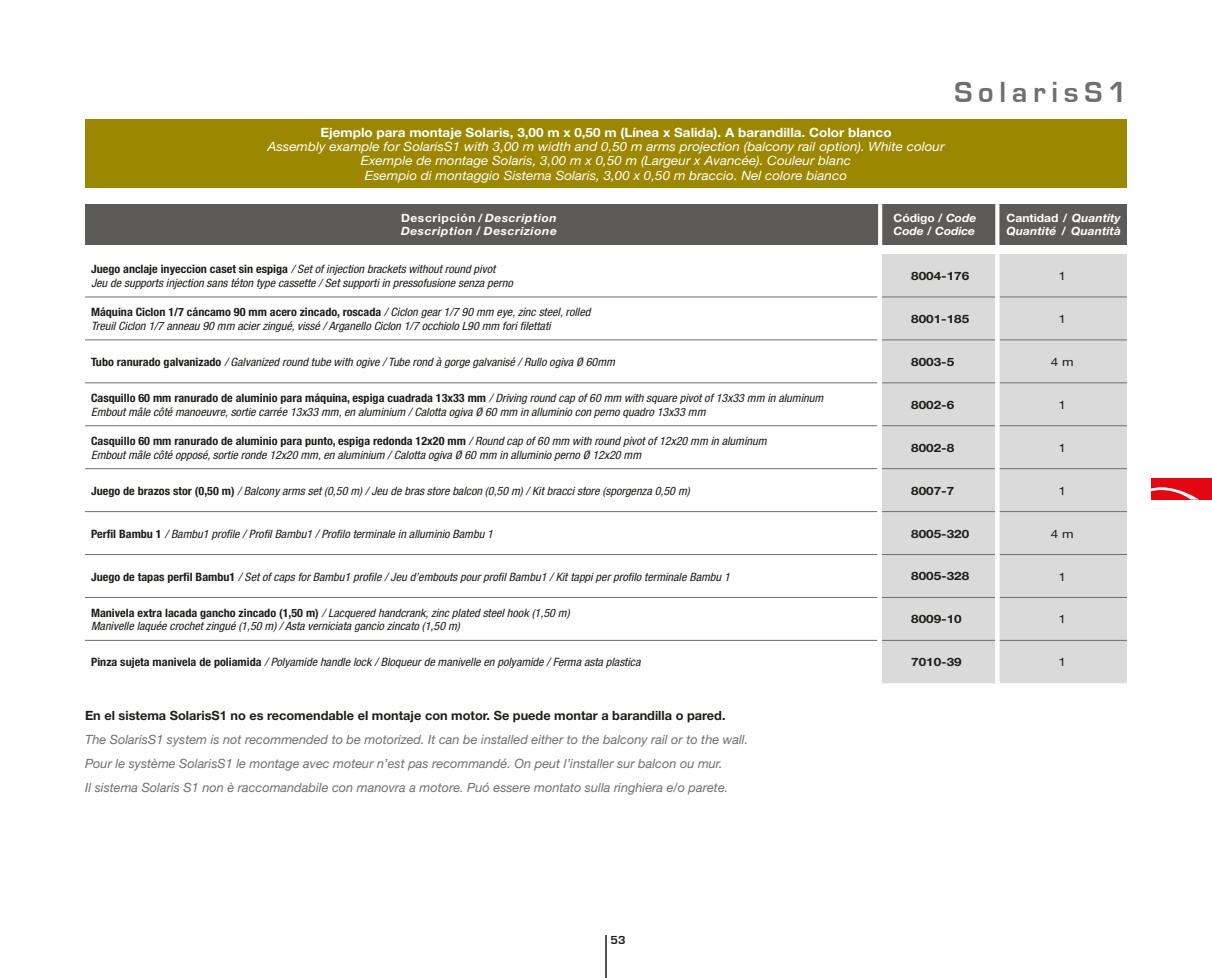
<style>
.page{position:relative;width:1212px;height:978px;background:#fff}
.page>*{position:absolute;margin:0;border:0;box-sizing:border-box;transform-origin:0 0}
.t1{font:700 30px "Eurostile";letter-spacing:.19em;color:#706f6f}
.t2{font:italic 12.75px/23.9px "Helvetica Neue";color:#706f6f}
.t3{font:italic 12.75px/14.2px "Helvetica Neue";color:#fff;text-align:center;scale:1.06 1}
.t4{font:700 12.75px "Helvetica Neue";color:#1d1d1b}
.t5{font:700 12.75px "Helvetica Neue";color:#fff;scale:1.06 1}
.t6{font:700 12px "Eurostile";color:#1d1d1b}
.t7{font:italic condensed 11.55px/13.8px "Helvetica Neue";color:#1d1d1b;scale:1.06 1}
.t8{font:700 11.55px "Helvetica Neue";color:#1d1d1b;scale:1.17 1}
.t9{font:11.55px "Helvetica Neue";color:#1d1d1b;scale:1.17 1}
.t10{font:italic 700 11.4px/13.6px "Helvetica Neue";color:#fff;scale:1.06 1}
.t11{font:italic 700 11.4px/13.6px "Helvetica Neue";letter-spacing:.05em;color:#fff;scale:1.06 1}
.s1{font-style:normal}
.s2{font-weight:700;font-style:normal}
</style>
<div class="page">
<div style="left:1151px;top:478px;width:61px;height:22px;background:#e30613"></div>
<svg style="left:1151px;top:487px;width:48px;height:13px"></svg>
<div style="left:85px;top:204px;width:1042px;height:41px;background:#5d5b59"></div>
<div style="left:85px;top:119px;width:1042px;height:69px;background:#9c8700"></div>
<svg style="left:878px;top:204px;width:4px;height:41px"></svg>
<svg style="left:995px;top:204px;width:4px;height:41px"></svg>
<div style="left:882px;top:254px;width:245px;height:429px;background:#dadada"></div>
<hr style="left:85px;top:297px;width:792px;height:1px;background:#706f6f">
<hr style="left:882px;top:297px;width:113px;height:1px;background:#706f6f">
<hr style="left:999px;top:297px;width:128px;height:1px;background:#706f6f">
<hr style="left:85px;top:339px;width:792px;height:1px;background:#706f6f">
<hr style="left:882px;top:339px;width:113px;height:1px;background:#706f6f">
<hr style="left:999px;top:339px;width:128px;height:1px;background:#706f6f">
<hr style="left:85px;top:382px;width:792px;height:1px;background:#706f6f">
<hr style="left:882px;top:382px;width:113px;height:1px;background:#706f6f">
<hr style="left:999px;top:382px;width:128px;height:1px;background:#706f6f">
<hr style="left:85px;top:425px;width:792px;height:1px;background:#706f6f">
<hr style="left:882px;top:425px;width:113px;height:1px;background:#706f6f">
<hr style="left:999px;top:425px;width:128px;height:1px;background:#706f6f">
<hr style="left:85px;top:468px;width:792px;height:1px;background:#706f6f">
<hr style="left:882px;top:468px;width:113px;height:1px;background:#706f6f">
<hr style="left:999px;top:468px;width:128px;height:1px;background:#706f6f">
<hr style="left:85px;top:511px;width:792px;height:1px;background:#706f6f">
<hr style="left:882px;top:511px;width:113px;height:1px;background:#706f6f">
<hr style="left:999px;top:511px;width:128px;height:1px;background:#706f6f">
<hr style="left:85px;top:554px;width:792px;height:1px;background:#706f6f">
<hr style="left:882px;top:554px;width:113px;height:1px;background:#706f6f">
<hr style="left:999px;top:554px;width:128px;height:1px;background:#706f6f">
<hr style="left:995px;top:254px;width:4px;height:43px;background:#fff">
<hr style="left:995px;top:297px;width:4px;height:43px;background:#fff">
<hr style="left:995px;top:340px;width:4px;height:43px;background:#fff">
<hr style="left:995px;top:383px;width:4px;height:43px;background:#fff">
<hr style="left:995px;top:426px;width:4px;height:43px;background:#fff">
<hr style="left:995px;top:469px;width:4px;height:43px;background:#fff">
<hr style="left:995px;top:512px;width:4px;height:43px;background:#fff">
<hr style="left:85px;top:597px;width:792px;height:1px;background:#706f6f">
<hr style="left:882px;top:597px;width:113px;height:1px;background:#706f6f">
<hr style="left:999px;top:597px;width:128px;height:1px;background:#706f6f">
<hr style="left:85px;top:640px;width:792px;height:1px;background:#706f6f">
<hr style="left:882px;top:640px;width:113px;height:1px;background:#706f6f">
<hr style="left:999px;top:640px;width:128px;height:1px;background:#706f6f">
<hr style="left:995px;top:555px;width:4px;height:42px;background:#fff">
<hr style="left:995px;top:597px;width:4px;height:43px;background:#fff">
<hr style="left:995px;top:640px;width:4px;height:43px;background:#fff">
<hr style="left:605px;top:935px;width:2px;height:43px;background:#1d1d1b">
<h1 class="t1" style="left:954px;top:76px;width:174px">SolarisS1</h1>
<p class="t5" style="left:320px;top:125px;width:540px">Ejemplo para montaje Solaris, 3,00 m x 0,50 m (Línea x Salida). A barandilla. Color blanco</p>
<p class="t3" style="left:267px;top:139px;width:640px">Assembly example for SolarisS1 with 3,00 m width and 0,50 m arms projection (balcony rail option). White colour<br>Exemple de montage Solaris, 3,00 m x 0,50 m (Largeur x Avancée). Couleur blanc<br>Esempio di montaggio Sistema Solaris, 3,00 x 0,50 m braccio. Nel colore bianco</p>
<p class="t11" style="left:401px;top:211px;width:149px"><span class="s1">Descripción</span> / Description<br>Description / Descrizione</p>
<p class="t7" style="left:91px;top:262px;width:399px"><span class="s2">Juego anclaje inyeccion caset sin espiga</span> / Set of injection brackets without round pivot<br>Jeu de supports injection sans téton type cassette / Set supporti in pressofusione senza perno</p>
<p class="t8" style="left:911px;top:269px;width:51px">8004-176</p>
<p class="t9" style="left:1058px;top:269px;width:8px">1</p>
<p class="t7" style="left:91px;top:305px;width:473px"><span class="s2">Máquina Ciclon 1/7 cáncamo 90 mm acero zincado, roscada</span> / Ciclon gear 1/7 90 mm eye, zinc steel, rolled<br>Treuil Ciclon 1/7 anneau 90 mm acier zingué, vissé / Arganello Ciclon 1/7 occhiolo L90 mm fori filettati</p>
<p class="t8" style="left:911px;top:312px;width:51px">8001-185</p>
<p class="t9" style="left:1058px;top:312px;width:8px">1</p>
<p class="t7" style="left:91px;top:355px;width:496px"><span class="s2">Tubo ranurado galvanizado</span> / Galvanized round tube with ogive / Tube rond à gorge galvanisé / Rullo ogiva Ø 60mm</p>
<p class="t8" style="left:911px;top:355px;width:38px">8003-5</p>
<p class="t9" style="left:1051px;top:355px;width:21px">4 m</p>
<p class="t7" style="left:91px;top:391px;width:692px"><span class="s2">Casquillo 60 mm ranurado de aluminio para máquina, espiga cuadrada 13x33 mm</span> / Driving round cap of 60 mm with square pivot of 13x33 mm in aluminum<br>Embout mâle côté manoeuvre, sortie carrée 13x33 mm, en aluminium / Calotta ogiva Ø 60 mm in alluminio con perno quadro 13x33 mm</p>
<p class="t8" style="left:911px;top:398px;width:38px">8002-6</p>
<p class="t9" style="left:1058px;top:398px;width:8px">1</p>
<p class="t7" style="left:91px;top:434px;width:639px"><span class="s2">Casquillo 60 mm ranurado de aluminio para punto, espiga redonda 12x20 mm</span> / Round cap of 60 mm with round pivot of 12x20 mm in aluminum<br>Embout mâle côté opposé, sortie ronde 12x20 mm, en aluminium / Calotta ogiva Ø 60 mm in alluminio perno Ø 12x20 mm</p>
<p class="t8" style="left:911px;top:440px;width:38px">8002-8</p>
<p class="t9" style="left:1058px;top:441px;width:8px">1</p>
<p class="t7" style="left:91px;top:484px;width:566px"><span class="s2">Juego de brazos stor (0,50 m)</span> / Balcony arms set (0,50 m) / Jeu de bras store balcon (0,50 m) / Kit bracci store (sporgenza 0,50 m)</p>
<p class="t8" style="left:911px;top:483px;width:38px">8007-7</p>
<p class="t9" style="left:1058px;top:484px;width:8px">1</p>
<p class="t7" style="left:91px;top:527px;width:381px"><span class="s2">Perfil Bambu 1</span> / Bambu1 profile / Profil Bambu1 / Profilo terminale in alluminio Bambu 1</p>
<p class="t8" style="left:911px;top:526px;width:51px">8005-320</p>
<p class="t9" style="left:1051px;top:527px;width:21px">4 m</p>
<p class="t7" style="left:91px;top:569px;width:604px"><span class="s2">Juego de tapas perfil Bambu1</span> / Set of caps for Bambu1 profile / Jeu d’embouts pour profil Bambu1 / Kit tappi per profilo terminale Bambu 1</p>
<p class="t8" style="left:911px;top:569px;width:51px">8005-328</p>
<p class="t9" style="left:1058px;top:569px;width:8px">1</p>
<p class="t7" style="left:91px;top:605px;width:453px"><span class="s2">Manivela extra lacada gancho zincado (1,50 m)</span> / Lacquered handcrank, zinc plated steel hook (1,50 m)<br>Manivelle laquée crochet zingué (1,50 m) / Asta verniciata gancio zincato (1,50 m)</p>
<p class="t8" style="left:911px;top:612px;width:45px">8009-10</p>
<p class="t9" style="left:1058px;top:612px;width:8px">1</p>
<p class="t7" style="left:91px;top:655px;width:520px"><span class="s2">Pinza sujeta manivela de poliamida</span> / Polyamide handle lock / Bloqueur de manivelle en polyamide / Ferma asta plastica</p>
<p class="t8" style="left:911px;top:655px;width:45px">7010-39</p>
<p class="t9" style="left:1058px;top:655px;width:8px">1</p>
<p class="t10" style="left:1006px;top:211px;width:109px"><span class="s1">Cantidad</span> / Quantity<br>Quantité / Quantità</p>
<p class="t10" style="left:893px;top:211px;width:79px"><span class="s1">Código /</span> Code<br>Code / Codice</p>
<p class="t4" style="left:85px;top:708px;width:642px">En el sistema SolarisS1 no es recomendable el montaje con motor. Se puede montar a barandilla o pared.</p>
<p class="t2" style="left:85px;top:727px;width:665px">The SolarisS1 system is not recommended to be motorized. It can be installed either to the balcony rail or to the wall.<br>Pour le système SolarisS1 le montage avec moteur n’est pas recommandé. On peut l’installer sur balcon ou mur.<br>Il sistema Solaris S1 non è raccomandabile con manovra a motore. Puó essere montato sulla ringhiera e/o parete.</p>
<p class="t6" style="left:610px;top:933px;width:17px">53</p>
</div>
